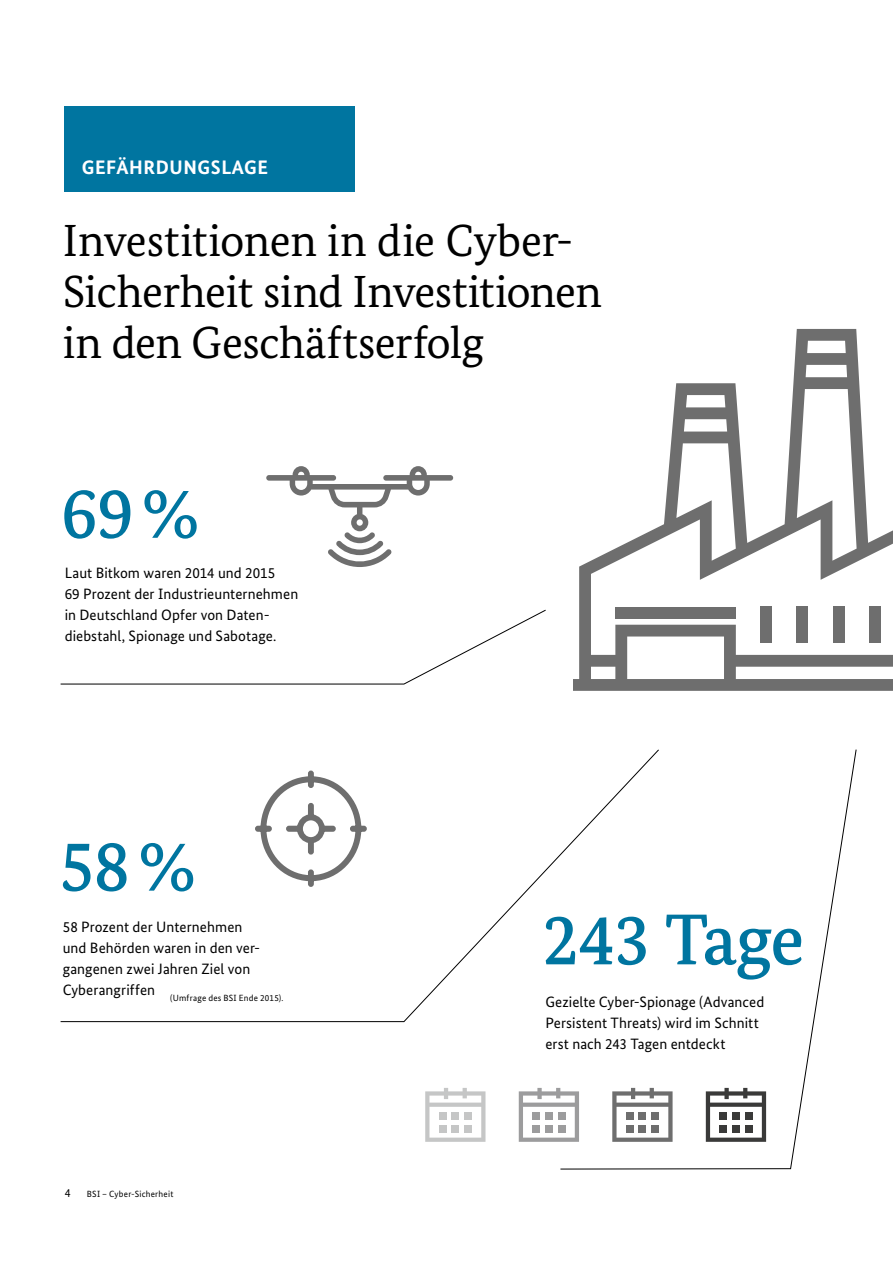
<style>
.page{position:relative;width:893px;height:1263px;background:#fff}
.page>*{position:absolute;margin:0;border:0;box-sizing:border-box;transform-origin:0 0}
.t1{font:500 72px "Bundes Serif";letter-spacing:-.015em;color:#0075a0}
.t2{font:45px/51px "Bundes Serif";letter-spacing:-.01em;color:#000}
.t3{font:700 19.5px "Bundes Sans";letter-spacing:.03em;color:#fff}
.t4{font:15px/21px "Bundes Sans";letter-spacing:.005em;color:#000}
.t5{font:12px "Bundes Sans";color:#000}
.t6{font:9px "Bundes Sans";letter-spacing:.025em;color:#000}
</style>
<div class="page">
<svg style="left:573px;top:329px;width:320px;height:362px"></svg>
<svg style="left:60px;top:609px;width:486px;height:76px"></svg>
<svg style="left:60px;top:854px;width:500px;height:168px"></svg>
<svg style="left:560px;top:749px;width:297px;height:421px"></svg>
<svg style="left:706px;top:1088px;width:60px;height:54px"></svg>
<div style="left:720px;top:1125px;width:7px;height:7px;background:#3a3a39"></div>
<div style="left:732px;top:1125px;width:7px;height:7px;background:#3a3a39"></div>
<div style="left:745px;top:1125px;width:7px;height:7px;background:#3a3a39"></div>
<div style="left:732px;top:1112px;width:7px;height:7px;background:#3a3a39"></div>
<div style="left:745px;top:1112px;width:7px;height:7px;background:#3a3a39"></div>
<div style="left:720px;top:1112px;width:7px;height:7px;background:#3a3a39"></div>
<svg style="left:612px;top:1088px;width:61px;height:54px"></svg>
<div style="left:626px;top:1125px;width:7px;height:7px;background:#6e6e6e"></div>
<div style="left:639px;top:1125px;width:7px;height:7px;background:#6e6e6e"></div>
<div style="left:652px;top:1125px;width:7px;height:7px;background:#6e6e6e"></div>
<div style="left:639px;top:1112px;width:7px;height:7px;background:#6e6e6e"></div>
<div style="left:652px;top:1112px;width:7px;height:7px;background:#6e6e6e"></div>
<div style="left:626px;top:1112px;width:7px;height:7px;background:#6e6e6e"></div>
<svg style="left:519px;top:1088px;width:60px;height:54px"></svg>
<div style="left:533px;top:1125px;width:7px;height:7px;background:#9c9c9d"></div>
<div style="left:545px;top:1125px;width:7px;height:7px;background:#9c9c9d"></div>
<div style="left:558px;top:1125px;width:7px;height:7px;background:#9c9c9d"></div>
<div style="left:545px;top:1112px;width:7px;height:7px;background:#9c9c9d"></div>
<div style="left:558px;top:1112px;width:7px;height:7px;background:#9c9c9d"></div>
<div style="left:533px;top:1112px;width:7px;height:7px;background:#9c9c9d"></div>
<svg style="left:425px;top:1088px;width:60px;height:54px"></svg>
<div style="left:439px;top:1125px;width:7px;height:7px;background:#c5c6c6"></div>
<div style="left:452px;top:1125px;width:7px;height:7px;background:#c5c6c6"></div>
<div style="left:465px;top:1125px;width:7px;height:7px;background:#c5c6c6"></div>
<div style="left:452px;top:1112px;width:7px;height:7px;background:#c5c6c6"></div>
<div style="left:465px;top:1112px;width:7px;height:7px;background:#c5c6c6"></div>
<div style="left:439px;top:1112px;width:7px;height:7px;background:#c5c6c6"></div>
<svg style="left:266px;top:466px;width:187px;height:101px"></svg>
<svg style="left:254px;top:770px;width:114px;height:118px"></svg>
<div style="left:64px;top:106px;width:290px;height:85px;background:#0075a0"></div>
<h3 class="t3" style="left:82px;top:156px;width:188px">GEFÄHRDUNGSLAGE</h3>
<h3 class="t2" style="left:63px;top:215px;width:541px">Investitionen in die Cyber-<br>Sicherheit sind Investitionen in den Geschäftserfolg</h3>
<p class="t1" style="left:62px;top:469px;width:139px">69 %</p>
<p class="t4" style="left:65px;top:562px;width:235px">Laut Bitkom waren 2014 und 2015<br>69 Prozent der Industrieunternehmen in Deutschland Opfer von Daten&shy;diebstahl, Spionage und Sabotage.</p>
<p class="t1" style="left:59px;top:822px;width:138px">58 %</p>
<p class="t4" style="left:63px;top:916px;width:181px">58 Prozent der Unternehmen</p>
<p class="t4" style="left:63px;top:958px;width:189px">gangenen zwei Jahren Ziel von<br>Cyberangriffen</p>
<p class="t6" style="left:170px;top:993px;width:115px">(Umfrage des BSI Ende 2015).</p>
<p class="t4" style="left:63px;top:937px;width:199px">und Behörden waren in den ver-</p>
<p class="t5" style="left:65px;top:1186px;width:7px">4</p>
<p class="t6" style="left:87px;top:1188px;width:88px">BSI – Cyber-Sicherheit</p>
<p class="t1" style="left:543px;top:896px;width:263px">243 Tage</p>
<p class="t4" style="left:545px;top:991px;width:220px">Gezielte Cyber-Spionage (Advanced<br>Persistent Threats) wird im Schnitt erst nach 243 Tagen entdeckt</p>
</div>
